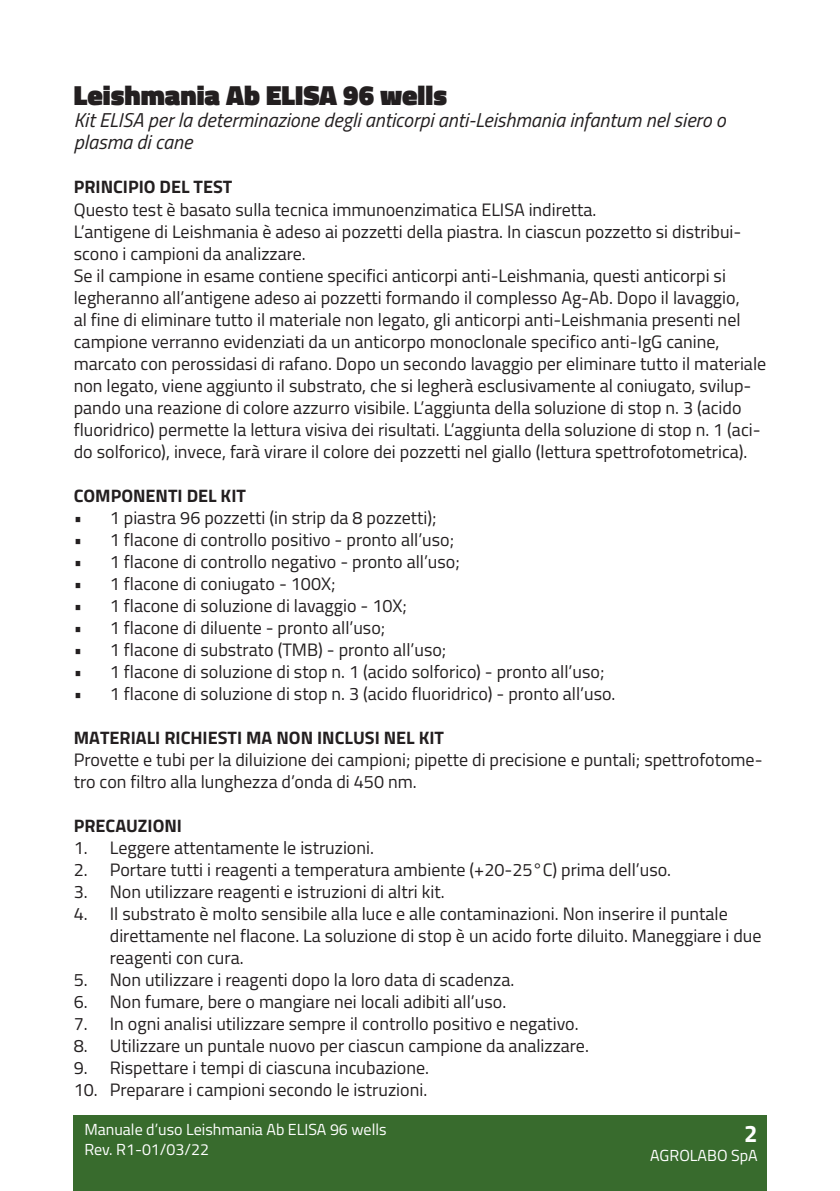
<style>
.page{position:relative;width:840px;height:1191px;background:#fff}
.page>*{position:absolute;margin:0;border:0;box-sizing:border-box;transform-origin:0 0}
.t1{font:900 28px "Titillium Web";color:#231f20}
.t2{font:700 24px "Titillium Web";color:#fff}
.t3{font:italic 20px/22px "Titillium Web";color:#231f20}
.t4{font:18px/22px "Titillium Web";color:#231f20}
.t5{font:700 18px "Titillium Web";color:#231f20}
.t6{font:16px/19.2px "Titillium Web";color:#fff}
</style>
<div class="page">
<div style="left:74px;top:1115px;width:691px;height:76px;background:#386b2d"></div>
<h1 class="t1" style="left:74px;top:75px;width:374px">Leishmania Ab ELISA 96 wells</h1>
<p class="t3" style="left:74px;top:108px;width:653px">Kit ELISA per la determinazione degli anticorpi anti-Leishmania infantum nel siero o plasma di cane</p>
<p class="t5" style="left:74px;top:173px;width:160px">PRINCIPIO DEL TEST</p>
<p class="t4" style="left:74px;top:197px;width:693px">Questo test è basato sulla tecnica immunoenzimatica ELISA indiretta.<br>L’antigene di Leishmania è adeso ai pozzetti della piastra. In ciascun pozzetto si distribui&shy;scono i campioni da analizzare.<br>Se il campione in esame contiene specifici anticorpi anti-Leishmania, questi anticorpi si legheranno all’antigene adeso ai pozzetti formando il complesso Ag-Ab. Dopo il lavaggio,<br>al fine di eliminare tutto il materiale non legato, gli anticorpi anti-Leishmania presenti nel campione verranno evidenziati da un anticorpo monoclonale specifico anti-IgG canine, marcato con perossidasi di rafano. Dopo un secondo lavaggio per eliminare tutto il materiale non legato, viene aggiunto il substrato, che si legherà esclusivamente al coniugato, svilup&shy;pando una reazione di colore azzurro visibile. L’aggiunta della soluzione di stop n. 3 (acido fluoridrico) permette la lettura visiva dei risultati. L’aggiunta della soluzione di stop n. 1 (aci&shy;do solforico), invece, farà virare il colore dei pozzetti nel giallo (lettura spettrofotometrica).</p>
<p class="t5" style="left:74px;top:481px;width:173px">COMPONENTI DEL KIT</p>
<p class="t4" style="left:74px;top:505px;width:364px">• 1 piastra 96 pozzetti (in strip da 8 pozzetti);</p>
<p class="t4" style="left:74px;top:527px;width:381px">• 1 flacone di controllo positivo - pronto all’uso;</p>
<p class="t4" style="left:74px;top:549px;width:387px">• 1 flacone di controllo negativo - pronto all’uso;</p>
<p class="t4" style="left:74px;top:571px;width:263px">• 1 flacone di coniugato - 100X;</p>
<p class="t4" style="left:74px;top:593px;width:334px">• 1 flacone di soluzione di lavaggio - 10X;</p>
<p class="t4" style="left:74px;top:615px;width:313px">• 1 flacone di diluente - pronto all’uso;</p>
<p class="t4" style="left:74px;top:637px;width:374px">• 1 flacone di substrato (TMB) - pronto all’uso;</p>
<p class="t4" style="left:74px;top:659px;width:532px">• 1 flacone di soluzione di stop n. 1 (acido solforico) - pronto all’uso;</p>
<p class="t4" style="left:74px;top:681px;width:543px">• 1 flacone di soluzione di stop n. 3 (acido fluoridrico) - pronto all’uso.</p>
<p class="t5" style="left:74px;top:723px;width:371px">MATERIALI RICHIESTI MA NON INCLUSI NEL KIT</p>
<p class="t4" style="left:74px;top:747px;width:690px">Provette e tubi per la diluizione dei campioni; pipette di precisione e puntali; spettrofotome&shy;tro con filtro alla lunghezza d’onda di 450 nm.</p>
<p class="t5" style="left:74px;top:811px;width:110px">PRECAUZIONI</p>
<p class="t4" style="left:74px;top:835px;width:301px">1. Leggere attentamente le istruzioni.</p>
<p class="t4" style="left:74px;top:857px;width:598px">2. Portare tutti i reagenti a temperatura ambiente (+20-25°C) prima dell’uso.</p>
<p class="t4" style="left:74px;top:879px;width:372px">3. Non utilizzare reagenti e istruzioni di altri kit.</p>
<p class="t4" style="left:110px;top:901px;width:653px;text-indent:-36px">4. Il substrato è molto sensibile alla luce e alle contaminazioni. Non inserire il puntale direttamente nel flacone. La soluzione di stop è un acido forte diluito. Maneggiare i due reagenti con cura.</p>
<p class="t4" style="left:74px;top:967px;width:442px">5. Non utilizzare i reagenti dopo la loro data di scadenza.</p>
<p class="t4" style="left:74px;top:989px;width:433px">6. Non fumare, bere o mangiare nei locali adibiti all’uso.</p>
<p class="t4" style="left:74px;top:1011px;width:506px">7. In ogni analisi utilizzare sempre il controllo positivo e negativo.</p>
<p class="t4" style="left:74px;top:1033px;width:516px">8. Utilizzare un puntale nuovo per ciascun campione da analizzare.</p>
<p class="t4" style="left:74px;top:1055px;width:356px">9. Rispettare i tempi di ciascuna incubazione.</p>
<p class="t4" style="left:74px;top:1077px;width:355px">10. Preparare i campioni secondo le istruzioni.</p>
<h2 class="t2" style="left:743px;top:1115px;width:15px">2</h2>
<p class="t6" style="left:650px;top:1144px;width:109px">AGROLABO SpA</p>
<p class="t6" style="left:84px;top:1119px;width:303px">Manuale d’uso Leishmania Ab ELISA 96 wells<br>Rev. R1-01/03/22</p>
</div>
